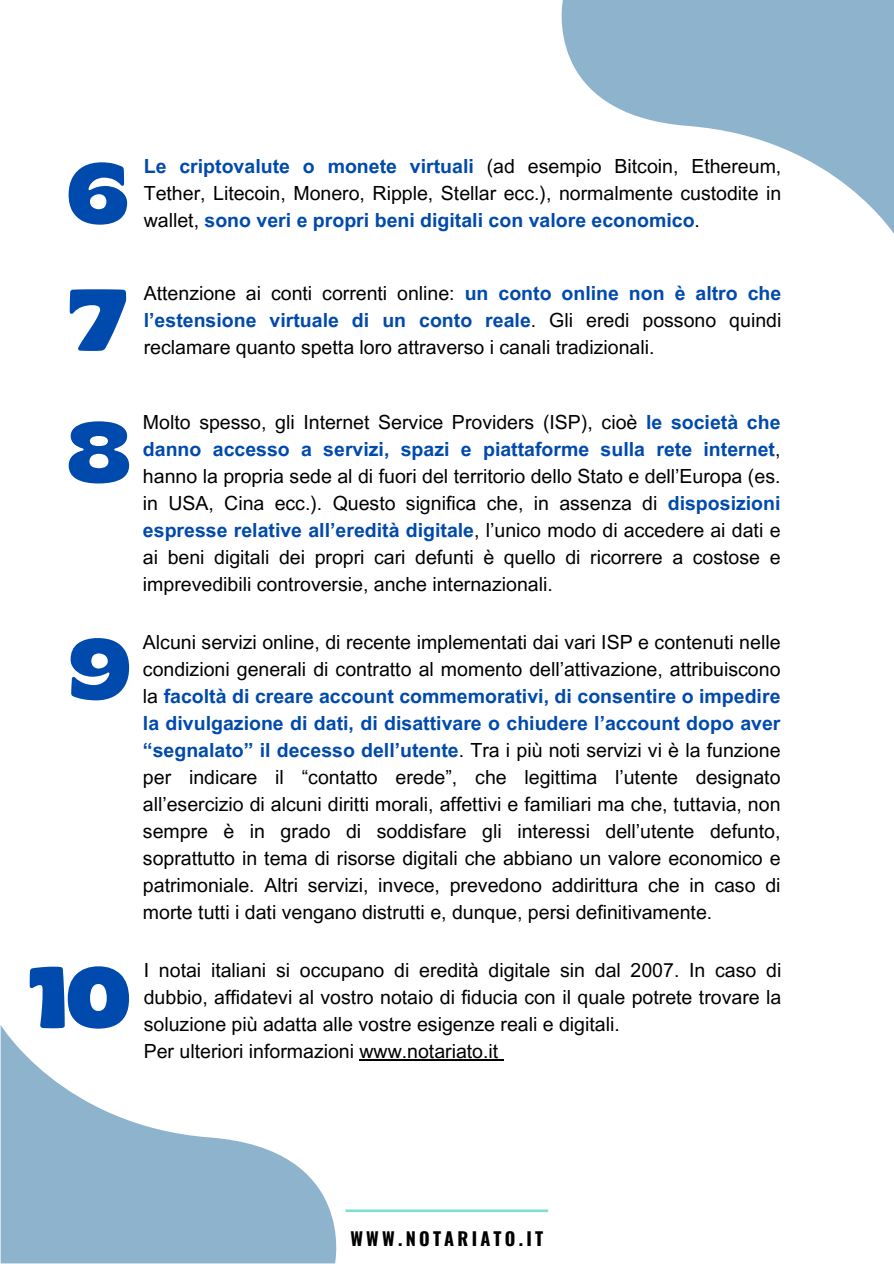
<style>
.page{position:relative;width:894px;height:1264px;background:#fff}
.page>*{position:absolute;margin:0;border:0;box-sizing:border-box;transform-origin:0 0}
.t1{font:700 87px "Gliker";color:#004aad}
.t2{font:19.5px/27px "Arial MT Pro";color:#000;text-align:justify}
.t3{font:700 19.5px/27px "Arial MT Pro";color:#004aad}
.t4{font:700 18.15px "Oswald";letter-spacing:.18em;color:#000}
.s1{font-weight:700;color:#004aad}
.s2{font-weight:400;color:#000}
</style>
<div class="page">
<svg style="left:561px;top:0;width:332px;height:232px;fill:#8eb3cd"></svg>
<svg style="left:1px;top:1025px;width:356px;height:238px;fill:#8eb3cd"></svg>
<hr style="left:359px;top:1059px;width:139px;height:1px;background:#000">
<hr style="left:345px;top:1209px;width:203px;height:3px;background:#7cdfd0">
<p class="t1" style="left:68px;top:136px;width:62px">6</p>
<p class="t2" style="left:144px;top:155px;width:639px"><span class="s1">Le criptovalute o monete virtuali</span> (ad esempio Bitcoin, Ethereum, Tether, Litecoin, Monero, Ripple, Stellar ecc.), normalmente custodite in wallet, <span class="s1">sono veri e propri beni digitali con valore economico</span>.</p>
<p class="t1" style="left:69px;top:262px;width:60px">7</p>
<p class="t3" style="left:144px;top:282px;width:639px"><span class="s2">Attenzione ai conti correnti online:</span> un conto online non è altro che l’estensione virtuale di un conto reale<span class="s2">. Gli eredi possono quindi</span></p>
<p class="t2" style="left:144px;top:336px;width:512px">reclamare quanto spetta loro attraverso i canali tradizionali.</p>
<p class="t1" style="left:68px;top:394px;width:64px">8</p>
<p class="t2" style="left:143px;top:411px;width:639px">Molto spesso, gli Internet Service Providers (ISP), cioè <span class="s1">le società che danno accesso a servizi, spazi e piattaforme sulla rete internet</span>, hanno la propria sede al di fuori del territorio dello Stato e dell’Europa (es. in USA, Cina ecc.). Questo significa che, in assenza di <span class="s1">disposizioni espresse relative all’eredità digitale</span>, l’unico modo di accedere ai dati e ai beni digitali dei propri cari defunti è quello di ricorrere a costose e imprevedibili controversie, anche internazionali.</p>
<p class="t1" style="left:69px;top:611px;width:62px">9</p>
<p class="t2" style="left:143px;top:631px;width:639px">Alcuni servizi online, di recente implementati dai vari ISP e contenuti nelle condizioni generali di contratto al momento dell’attivazione, attribuiscono la <span class="s1">facoltà di creare account commemorativi, di consentire o impedire la divulgazione di dati, di disattivare o chiudere l’account dopo aver “segnalato” il decesso dell’utente</span>. Tra i più noti servizi vi è la funzione per indicare il “contatto erede”, che legittima l’utente designato all’esercizio di alcuni diritti morali, affettivi e familiari ma che, tuttavia, non sempre è in grado di soddisfare gli interessi dell’utente defunto, soprattutto in tema di risorse digitali che abbiano un valore economico e patrimoniale. Altri servizi, invece, prevedono addirittura che in caso di morte tutti i dati vengano distrutti e, dunque, persi definitivamente.</p>
<p class="t1" style="left:29px;top:939px;width:103px">10</p>
<p class="t2" style="left:144px;top:959px;width:639px">I notai italiani si occupano di eredità digitale sin dal 2007. In caso di dubbio, affidatevi al vostro notaio di fiducia con il quale potrete trovare la soluzione più adatta alle vostre esigenze reali e digitali.</p>
<p class="t2" style="left:144px;top:1040px;width:356px">Per ulteriori informazioni www.notariato.it</p>
<p class="t4" style="left:350px;top:1224px;width:194px">WWW.NOTARIATO.IT</p>
</div>
